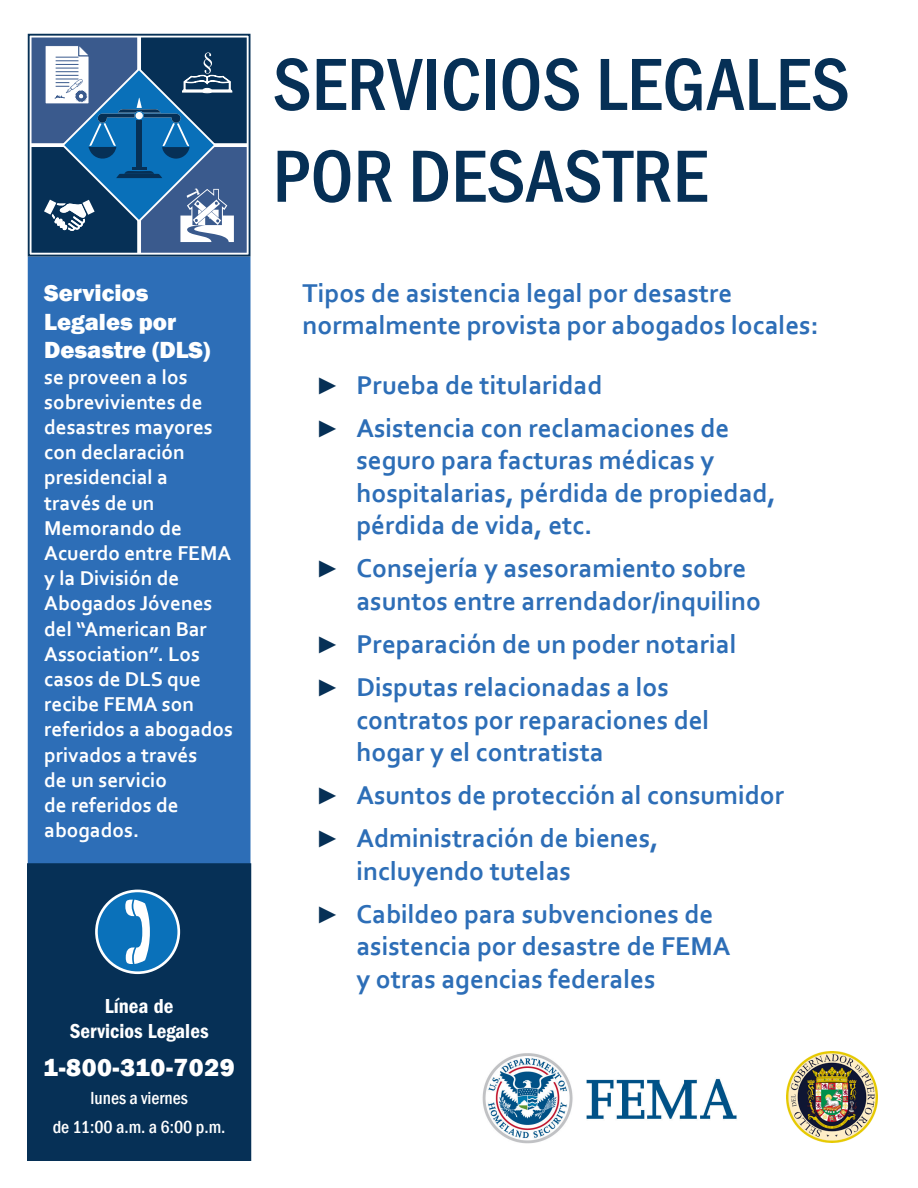
<style>
.page{position:relative;width:918px;height:1188px;background:#fff}
.page>*{position:absolute;margin:0;border:0;box-sizing:border-box;transform-origin:0 0}
.t1{font:500 condensed 76.5px/91.8px "Franklin Gothic";color:#063056}
.t2{font:700 27px/32.4px "Corbel";color:#2d6eb7}
.t3{font:800 25.5px "Franklin Gothic";letter-spacing:.02em;color:#fff}
.t4{font:800 24px/28.8px "Franklin Gothic";color:#fff}
.t5{font:700 21px/25.2px "Corbel";color:#fff}
.t6{font:21px/25.2px "ITC Franklin Gothic Std Dm Cd";color:#fff;text-align:center}
.t7{font:500 condensed 18px/28.3px "Franklin Gothic";color:#fff;text-align:center}
.s1{font-family:"Franklin Gothic";font-weight:800;font-size:24px;color:#063056}
</style>
<div class="page">
<div style="left:29px;top:258px;width:220px;height:605px;background:#2d6eb7"></div>
<div style="left:28px;top:256px;width:222px;height:609px;border:3px solid #2d6eb7"></div>
<svg style="left:27px;top:33px;width:224px;height:224px;background:#416c95"></svg>
<div style="left:28px;top:864px;width:222px;height:296px;background:#063056"></div>
<div style="left:27px;top:863px;width:224px;height:298px;border:2px solid #063056"></div>
<svg style="left:95px;top:891px;width:84px;height:83px"></svg>
<img style="left:786px;top:1051px;width:92px;height:91px">
<img style="left:482px;top:1053px;width:255px;height:91px">
<p class="t4" style="left:44px;top:278px;width:167px">Servicios<br>Legales por<br>Desastre (DLS)</p>
<p class="t5" style="left:44px;top:364px;width:190px">se proveen a los sobrevivientes de desastres mayores con declaración presidencial a<br>través de un<br>Memorando de<br>Acuerdo entre FEMA y la División de<br>Abogados Jóvenes del “American Bar<br>Association”. Los casos de DLS que recibe FEMA son referidos a abogados privados a través<br>de un servicio<br>de referidos de abogados.</p>
<p class="t6" style="left:70px;top:994px;width:140px">Línea de<br>Servicios Legales</p>
<p class="t3" style="left:43px;top:1051px;width:193px">1-800-310-7029</p>
<p class="t7" style="left:53px;top:1084px;width:174px">lunes a viernes<br>de 11:00 a.m. a 6:00 p.m.</p>
<h1 class="t1" style="left:273px;top:38px;width:579px">SERVICIOS LEGALES<br>POR DESASTRE</h1>
<p class="t2" style="left:302px;top:276px;width:518px">Tipos de asistencia legal por desastre normalmente provista por abogados locales:</p>
<p class="t2" style="left:316px;top:363px;width:415px;line-height:43.2px"><span class="s1">►</span> Prueba de titularidad<br><span class="s1">►</span> Asistencia con reclamaciones de</p>
<p class="t2" style="left:356px;top:444px;width:421px">seguro para facturas médicas y hospitalarias, pérdida de propiedad, pérdida de vida, etc.</p>
<p class="t2" style="left:356px;top:552px;width:406px;text-indent:-41px"><span class="s1">►</span> Consejería y asesoramiento sobre asuntos entre arrendador/inquilino</p>
<p class="t2" style="left:316px;top:622px;width:422px;line-height:43.2px"><span class="s1">►</span> Preparación de un poder notarial <span class="s1">►</span> Disputas relacionadas a los</p>
<p class="t2" style="left:356px;top:703px;width:355px">contratos por reparaciones del hogar y el contratista</p>
<p class="t2" style="left:316px;top:773px;width:470px;line-height:43.2px"><span class="s1">►</span> Asuntos de protección al consumidor <span class="s1">►</span> Administración de bienes,</p>
<p class="t2" style="left:316px;top:849px;width:399px;line-height:43.2px;text-indent:41px">incluyendo tutelas<br><span class="s1">►</span> Cabildeo para subvenciones de</p>
<p class="t2" style="left:356px;top:930px;width:376px">asistencia por desastre de FEMA y otras agencias federales</p>
</div>
